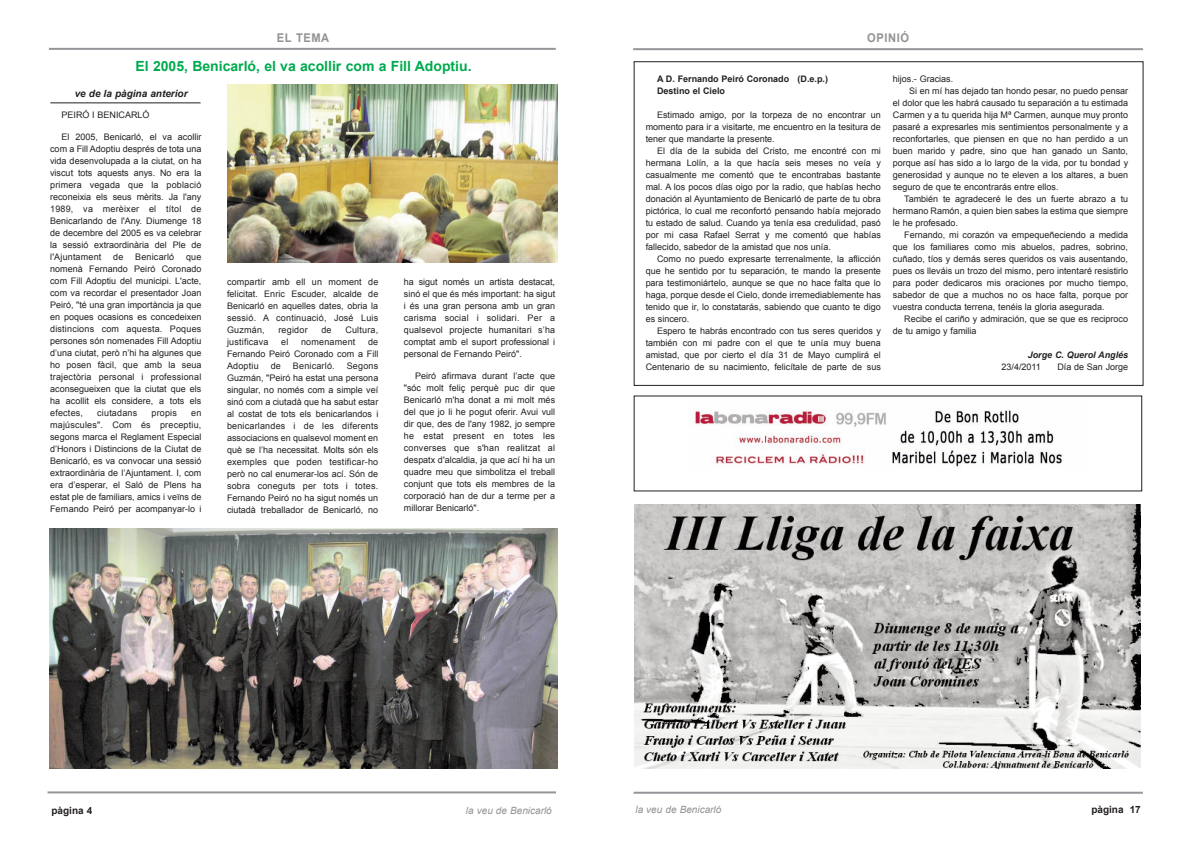
<style>
.page{position:relative;width:1191px;height:842px;background:#fff}
.page>*{position:absolute;margin:0;border:0;box-sizing:border-box;transform-origin:0 0}
.t1{font:700 14px "Arial";color:#00aa4e}
.t2{font:700 12px "Arial";letter-spacing:.055em;color:#939191;scale:.92 1}
.t3{font:italic 10px "Arial";color:#939191}
.t4{font:italic 700 10px "Arial";color:#231f20}
.t5{font:700 10px "Arial";color:#231f20}
.t6{font:9px/12px "Arial";color:#231f20;text-align:justify}
.t7{font:9px "Arial";letter-spacing:.02em;color:#231f20}
.t8{font:700 9px/12px "Arial";color:#231f20}
.t9{font:italic 700 9px "Arial";color:#231f20}
</style>
<div class="page">
<hr style="left:48px;top:791px;width:508px;height:2px;background:#939598">
<hr style="left:633px;top:792px;width:509px;height:2px;background:#939598">
<hr style="left:49px;top:48px;width:507px;height:2px;background:#939598">
<hr style="left:633px;top:48px;width:510px;height:2px;background:#939598">
<hr style="left:50px;top:103px;width:151px;height:1px;background:#231f20">
<img style="left:49px;top:528px;width:508px;height:240px">
<img style="left:227px;top:84px;width:330px;height:179px">
<img style="left:634px;top:505px;width:506px;height:263px">
<div style="left:633px;top:61px;width:510px;height:325px;border:1px solid #231f20"></div>
<img style="left:695px;top:410px;width:367px;height:58px">
<h2 class="t2" style="left:277px;top:31px;width:58px">EL TEMA</h2>
<h2 class="t2" style="left:867px;top:31px;width:47px">OPINIÓ</h2>
<h1 class="t1" style="left:135px;top:59px;width:338px">El 2005, Benicarló, el va acollir com a Fill Adoptiu.</h1>
<p class="t4" style="left:75px;top:88px;width:114px">ve de la pàgina anterior</p>
<p class="t6" style="left:61px;top:108px;width:90px">PEIRÓ I BENICARLÓ</p>
<p class="t6" style="left:50px;top:130px;width:153px;text-indent:11px">El 2005, Benicarló, el va acollir com a Fill Adoptiu després de tota una vida desenvolupada a la ciutat, on ha viscut tots aquests anys. No era la primera vegada que la població reconeixia els seus mèrits. Ja l'any 1989, va merèixer el títol de Benicarlando de l'Any. Diumenge 18 de decembre del 2005 es va celebrar la sessió extraordinària del Ple de l'Ajuntament</p>
<p class="t6" style="left:113px;top:250px;width:12px">de</p>
<p class="t7" style="left:135px;top:251px;width:41px">Benicarló</p>
<p class="t6" style="left:50px;top:250px;width:153px;text-indent:136px">que nomenà Fernando Peiró Coronado com Fill Adoptiu del municipi. L'acte, com va recordar el presentador Joan Peiró, "té una gran importància ja que en poques ocasions es concedeixen distincions com aquesta. Poques persones són nomenades Fill Adoptiu d’una ciutat, però n’hi ha algunes que ho posen fàcil, que amb la seua trajectòria personal i professional aconsegueixen que la ciutat que els ha acollit els considere, a tots els efectes,</p>
<p class="t7" style="left:97px;top:407px;width:41px">ciutadans</p>
<p class="t6" style="left:151px;top:406px;width:27px">propis</p>
<p class="t6" style="left:50px;top:406px;width:153px;text-indent:141px">en majúscules". Com és preceptiu, segons marca el Reglament Especial d’Honors i Distincions de la Ciutat de Benicarló, es va convocar una sessió extraordinària de l’Ajuntament. I, com era d’esperar, el Saló de Plens ha estat ple de familiars, amics i veïns de Fernando Peiró per acompanyar-lo i</p>
<p class="t6" style="left:227px;top:275px;width:153px">compartir amb ell un moment de felicitat. Enric Escuder, alcalde de Benicarló en aquelles dates, obria la sessió. A continuació, José Luis Guzmán,</p>
<p class="t7" style="left:278px;top:324px;width:31px">regidor</p>
<p class="t6" style="left:321px;top:323px;width:12px">de</p>
<p class="t7" style="left:345px;top:324px;width:34px">Cultura,</p>
<p class="t7" style="left:227px;top:336px;width:43px">justificava</p>
<p class="t6" style="left:281px;top:335px;width:9px">el</p>
<p class="t7" style="left:301px;top:336px;width:56px">nomenament</p>
<p class="t6" style="left:227px;top:335px;width:153px;text-indent:141px">de Fernando Peiró Coronado com a Fill Adoptiu</p>
<p class="t6" style="left:227px;top:359px;width:153px;text-indent:120px">Segons Guzmán, "Peiró ha estat una persona singular, no només com a simple veí sinó com a ciutadà que ha sabut estar al costat de tots els benicarlandos i benicarlandes i de les diferents associacions en qualsevol moment en què se l’ha necessitat. Molts són els exemples que poden testificar-ho però no cal enumerar-los ací. Són de sobra coneguts per tots i totes.<br>Fernando Peiró no ha sigut només un ciutadà treballador de Benicarló, no</p>
<p class="t6" style="left:271px;top:359px;width:12px">de</p>
<p class="t7" style="left:293px;top:360px;width:43px">Benicarló.</p>
<p class="t6" style="left:404px;top:275px;width:153px">ha sigut només un artista destacat, sinó el que és més important: ha sigut i és una gran persona amb un gran carisma social i solidari. Per a qualsevol projecte humanitari s’ha comptat amb el suport professional i personal de Fernando Peiró".</p>
<p class="t6" style="left:404px;top:369px;width:153px;text-indent:11px">Peiró afirmava durant l’acte que "sóc molt feliç perquè puc dir que Benicarló m'ha donat a mi molt més del que jo li he pogut oferir. Avui vull dir que, des de l'any 1982, jo sempre he estat present en totes les converses que s'han realitzat al despatx d'alcaldia, ja que ací hi ha un quadre meu que simbolitza el treball conjunt que tots els membres de la corporació han de dur a terme per a millorar Benicarló".</p>
<p class="t8" style="left:657px;top:73px;width:172px">A D. Fernando Peiró Coronado (D.e.p.)<br>Destino el Cielo</p>
<p class="t6" style="left:645px;top:109px;width:237px;text-indent:11px">Estimado amigo, por la torpeza de no encontrar un momento para ir a visitarte, me encuentro en la tesitura de tener que mandarte la presente.</p>
<p class="t6" style="left:645px;top:145px;width:237px;text-indent:11px">El día de la subida del Cristo, me encontré con mi hermana Lolín, a la que hacía seis meses no veía y casualmente me comentó que te encontrabas bastante mal. A los pocos días oigo por la radio, que habías hecho donación al Ayuntamiento de Benicarló de parte de tu obra pictórica, lo cual me reconfortó pensando había mejorado tu estado de salud. Cuando ya tenía esa credulidad, pasó por mi casa Rafael Serrat y me comentó que habías fallecido, sabedor de la amistad que nos unía.</p>
<p class="t6" style="left:645px;top:253px;width:237px;text-indent:11px">Como no puedo expresarte terrenalmente, la aflicción que he sentido por tu separación, te mando la presente para testimoniártelo, aunque se que no hace falta que lo haga, porque desde el Cielo, donde irremediablemente has tenido que ir, lo constatarás, sabiendo que cuanto te digo es sincero.</p>
<p class="t6" style="left:645px;top:325px;width:237px;text-indent:11px">Espero te habrás encontrado con tus seres queridos y también con mi padre con el que te unía muy buena amistad, que por cierto el día 31 de Mayo cumplirá el Centenario de su nacimiento, felicítale de parte de sus</p>
<p class="t6" style="left:893px;top:73px;width:62px">hijos.- Gracias.</p>
<p class="t6" style="left:909px;top:85px;width:220px">Si en mí has dejado tan hondo pesar, no puedo pensar</p>
<p class="t6" style="left:893px;top:97px;width:237px">el dolor que les habrá causado tu separación a tu estimada</p>
<p class="t6" style="left:893px;top:109px;width:237px">Carmen y a tu querida hija Mª Carmen, aunque muy pronto</p>
<p class="t6" style="left:893px;top:121px;width:237px">pasaré a expresarles mis sentimientos personalmente y a</p>
<p class="t6" style="left:893px;top:133px;width:237px">reconfortarles, que piensen en que no han perdido a un</p>
<p class="t6" style="left:893px;top:145px;width:237px">buen marido y padre, sino que han ganado un Santo,</p>
<p class="t6" style="left:893px;top:157px;width:237px">porque así has sido a lo largo de la vida, por tu bondad y</p>
<p class="t6" style="left:893px;top:169px;width:237px">generosidad y aunque no te eleven a los altares, a buen</p>
<p class="t6" style="left:893px;top:181px;width:167px">seguro de que te encontrarás entre ellos.</p>
<p class="t6" style="left:904px;top:193px;width:225px">También te agradeceré le des un fuerte abrazo a tu</p>
<p class="t6" style="left:893px;top:205px;width:237px">hermano Ramón, a quien bien sabes la estima que siempre</p>
<p class="t6" style="left:893px;top:217px;width:67px">le he profesado.</p>
<p class="t6" style="left:904px;top:229px;width:225px">Fernando, mi corazón va empequeñeciendo a medida</p>
<p class="t6" style="left:893px;top:241px;width:237px">que los familiares como mis abuelos, padres, sobrino,</p>
<p class="t6" style="left:893px;top:253px;width:237px">cuñado, tíos y demás seres queridos os vais ausentando,</p>
<p class="t6" style="left:893px;top:265px;width:237px">pues os lleváis un trozo del mismo, pero intentaré resistirlo</p>
<p class="t6" style="left:893px;top:277px;width:237px">para poder dedicaros mis oraciones por mucho tiempo,</p>
<p class="t6" style="left:893px;top:289px;width:237px">sabedor de que a muchos no os hace falta, porque por</p>
<p class="t6" style="left:893px;top:301px;width:213px">vuestra conducta terrena, tenéis la gloria asegurada.</p>
<p class="t6" style="left:904px;top:313px;width:225px">Recibe el cariño y admiración, que se que es reciproco</p>
<p class="t6" style="left:893px;top:325px;width:85px">de tu amigo y familia</p>
<p class="t9" style="left:1027px;top:350px;width:102px">Jorge C. Querol Anglés</p>
<p class="t6" style="left:1001px;top:361px;width:41px">23/4/2011</p>
<p class="t6" style="left:1057px;top:361px;width:72px">Día de San Jorge</p>
<p class="t5" style="left:51px;top:804px;width:42px">pàgina 4</p>
<p class="t3" style="left:466px;top:804px;width:87px">la veu de Benicarló</p>
<p class="t3" style="left:635px;top:804px;width:87px">la veu de Benicarló</p>
<p class="t5" style="left:1091px;top:804px;width:51px">pàgina 17</p>
</div>
